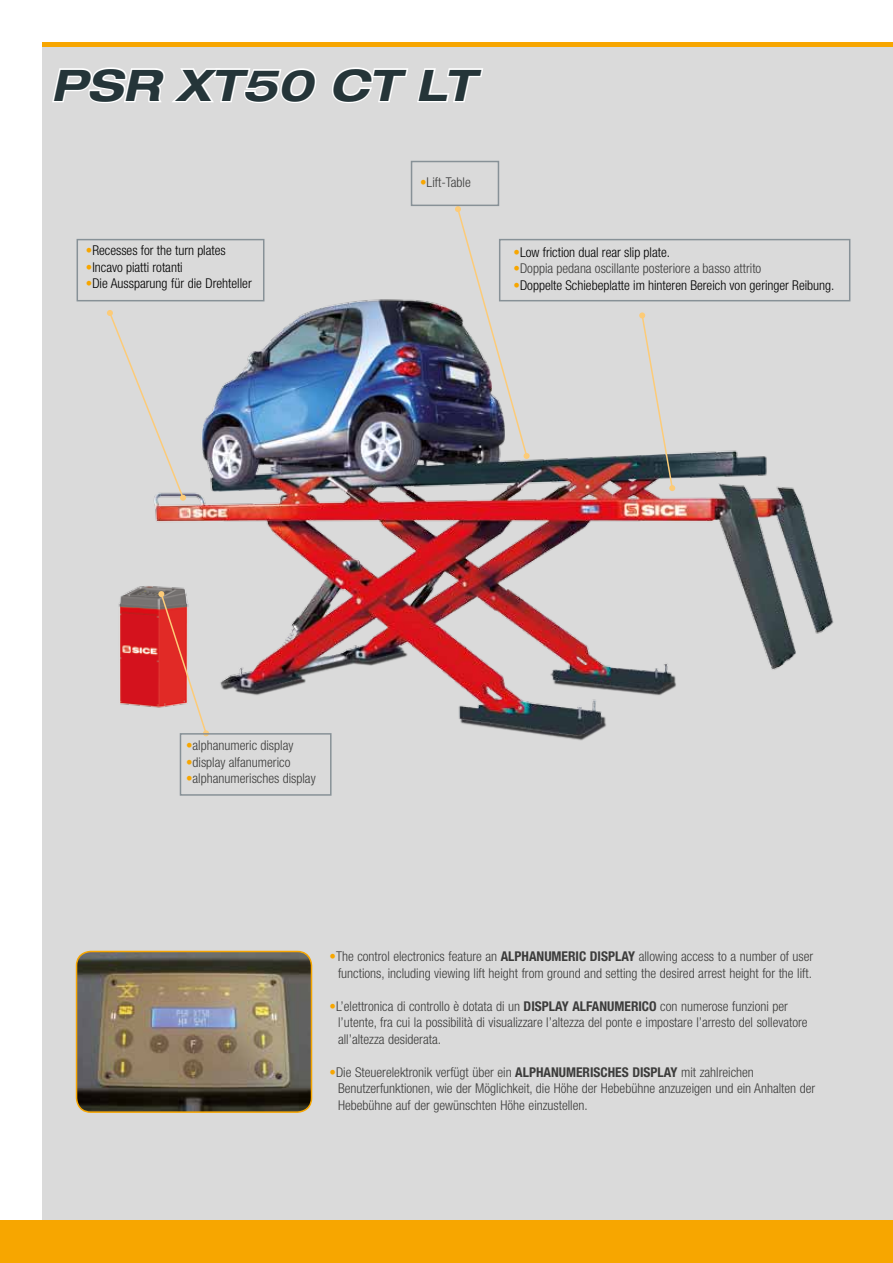
<style>
.page{position:relative;width:893px;height:1263px;background:#fff}
.page>*{position:absolute;margin:0;border:0;box-sizing:border-box;transform-origin:0 0}
.t1{font:italic 700 expanded 43.5px "Helvetica Neue LT Std";color:#253539}
.t2{font:300 condensed 13.5px/16.5px "Helvetica Neue LT Std";color:#3c3c3b}
.t3{font:300 condensed 13.5px "Helvetica Neue LT Std";color:#000}
.t4{font:700 condensed 13.5px "Helvetica Neue LT Std";color:#3c3c3b}
.s1{color:#f7a600}
.s2{font-weight:700}
</style>
<div class="page">
<div style="left:43px;top:42px;width:850px;height:1178px;background:#dadada"></div>
<div style="left:0;top:1220px;width:893px;height:43px;background:#f7a600"></div>
<div style="left:43px;top:42px;width:850px;height:5px;background:#f7a600"></div>
<img style="left:110px;top:267px;width:741px;height:490px">
<img style="left:110px;top:584px;width:84px;height:126px">
<img style="left:77px;top:951px;width:234px;height:161px">
<div style="left:76px;top:951px;width:236px;height:162px;border:2px solid #f7a600;border-radius:14px"></div>
<svg style="left:52px;top:67px;width:265px;height:36px"></svg>
<svg style="left:332px;top:67px;width:151px;height:36px"></svg>
<svg style="left:158px;top:591px;width:51px;height:145px"></svg>
<div style="left:639px;top:312px;width:6px;height:7px;background:#fccb78;border-radius:50%"></div>
<svg style="left:640px;top:314px;width:35px;height:177px"></svg>
<svg style="left:455px;top:206px;width:73px;height:252px"></svg>
<div style="left:523px;top:453px;width:7px;height:6px;background:#fccb78;border-radius:50%"></div>
<svg style="left:107px;top:310px;width:79px;height:191px"></svg>
<div style="left:411px;top:161px;width:88px;height:45px;border:2px solid #879197"></div>
<div style="left:77px;top:239px;width:187px;height:62px;border:2px solid #879197"></div>
<div style="left:499px;top:239px;width:351px;height:62px;border:2px solid #879197"></div>
<div style="left:180px;top:733px;width:152px;height:63px;border:2px solid #879197"></div>
<h1 class="t1" style="left:51px;top:58px;width:425px">PSR XT50 CT LT</h1>
<p class="t3" style="left:86px;top:243px;width:141px"><span class="s1">•</span>Recesses for the turn plates</p>
<p class="t3" style="left:86px;top:259px;width:98px"><span class="s1">•</span>Incavo piatti rotanti</p>
<p class="t3" style="left:86px;top:276px;width:167px"><span class="s1">•</span>Die Aussparung für die Drehteller</p>
<p class="t2" style="left:420px;top:174px;width:52px"><span class="s1">•</span>Lift-Table</p>
<p class="t3" style="left:514px;top:244px;width:158px"><span class="s1">•</span>Low friction dual rear slip plate.</p>
<p class="t2" style="left:514px;top:260px;width:249px"><span class="s1">•</span>Doppia pedana oscillante posteriore a basso attrito</p>
<p class="t3" style="left:514px;top:277px;width:322px"><span class="s1">•</span>Doppelte Schiebeplatte im hinteren Bereich von geringer Reibung.</p>
<p class="t2" style="left:186px;top:737px;width:109px"><span class="s1">•</span>alphanumeric display</p>
<p class="t2" style="left:186px;top:754px;width:106px"><span class="s1">•</span>display alfanumerico</p>
<p class="t2" style="left:186px;top:770px;width:131px"><span class="s1">•</span>alphanumerisches display</p>
<p class="t2" style="left:330px;top:948px;width:239px"><span class="s1">•</span>The control electronics feature an <span class="s2">ALPHANUMERIC</span></p>
<p class="t4" style="left:590px;top:948px;width:8px">DISPLA</p>
<p class="t2" style="left:338px;top:948px;width:477px;text-align:right"><span class="s2">Y</span> allowing access to a number of user<br>functions, including viewing lift height from ground and setting the desired arrest height for the lift.</p>
<p class="t2" style="left:330px;top:997px;width:202px"><span class="s1">•</span>L’elettronica di controllo è dotata di un <span class="s2">DISPLA</span></p>
<p class="t4" style="left:562px;top:998px;width:70px">Y ALFANUMERIC</p>
<p class="t2" style="left:338px;top:997px;width:471px;text-indent:311px"><span class="s2">O</span> con numerose funzioni per l’utente, fra cui la possibilità di visualizzare l’altezza del ponte e impostare l’arresto del sollevatore all’altezza desiderata.</p>
<p class="t2" style="left:330px;top:1063px;width:254px"><span class="s1">•</span>Die Steuerelektronik verfügt über ein <span class="s2">ALPHANUMERISC</span></p>
<p class="t4" style="left:608px;top:1064px;width:40px">HES DISPLA</p>
<p class="t2" style="left:338px;top:1063px;width:479px;text-indent:333px"><span class="s2">Y</span> mit zahlreichen<br>Benutzerfunktionen, wie der Möglichkeit, die Höhe der Hebebühne anzuzeigen und ein Anhalten der<br>Hebebühne auf der gewünschten Höhe einzustellen.</p>
</div>
